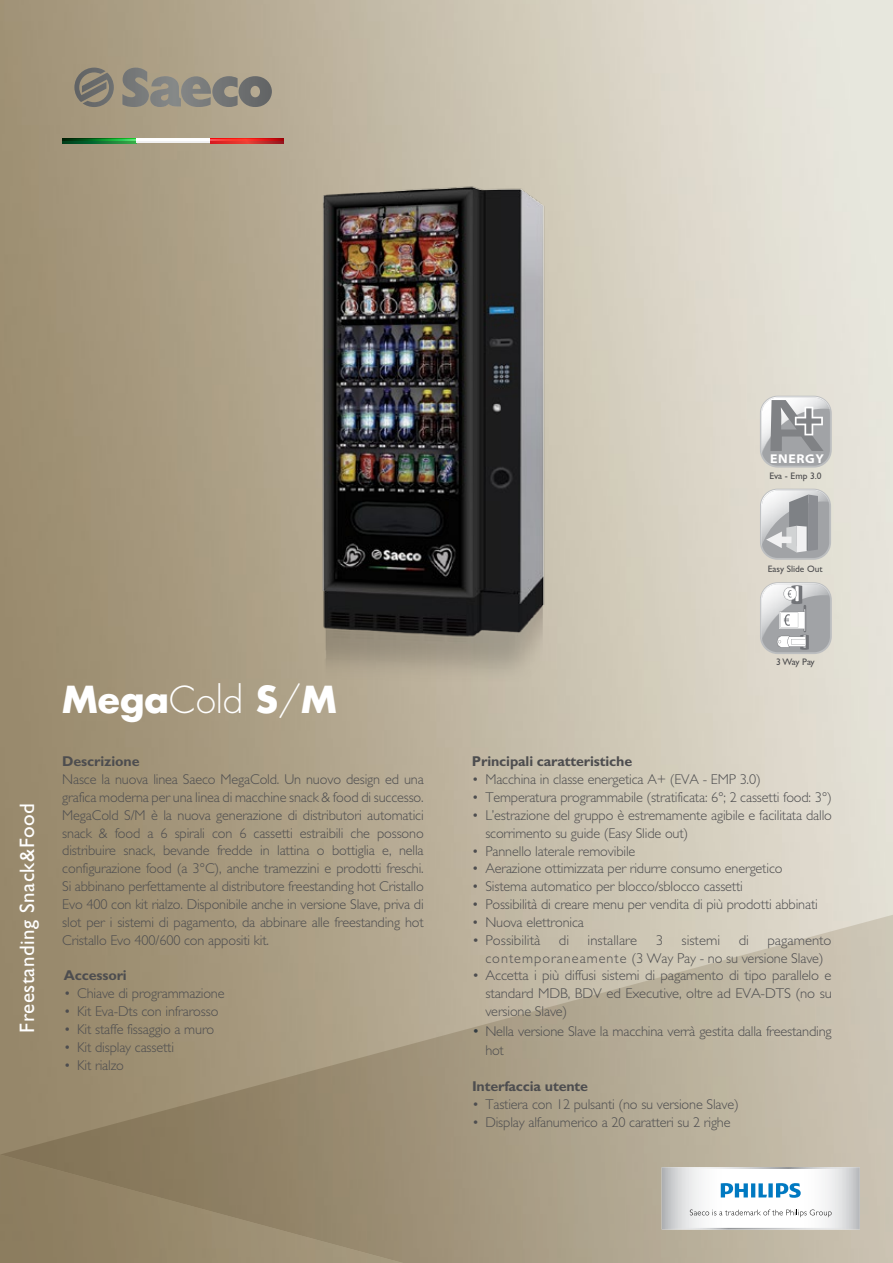
<style>
.page{position:relative;width:893px;height:1263px;background:#fff}
.page>*{position:absolute;margin:0;border:0;box-sizing:border-box;transform-origin:0 0}
.t1{font:italic 600 75.45px "Myriad Pro";color:#808285;scale:1.19 1}
.t2{font:700 36.3px "Futura Std";color:#fff}
.t3{font:21px "Gill Sans Std";letter-spacing:.025em;color:#fff}
.t4{font:300 14.25px/17.9px "Gill Sans Std";letter-spacing:-.01em;color:#4d4d4f}
.t5{font:700 14.25px "Gill Sans Std";letter-spacing:-.01em;color:#4d4d4f}
.t6{font:700 semi-expanded 12.75px "Myriad Pro";letter-spacing:.05em;color:#fff}
.t7{font:9.45px "Gill Sans";color:#4d4d4f}
.s1{font-weight:300}
.s2{font-size:15px;color:#333c42}
</style>
<div class="page">
<img style="left:0;top:0;width:893px;height:912px">
<svg style="left:0;top:912px;width:893px;height:351px;background:#afa48d"></svg>
<svg style="left:0;top:1154px;width:450px;height:109px;background:#938569"></svg>
<svg style="left:662px;top:1169px;width:198px;height:59px"></svg>
<svg style="left:690px;top:1209px;width:142px;height:8px"></svg>
<svg style="left:662px;top:1167px;width:198px;height:2px"></svg>
<svg style="left:662px;top:1228px;width:198px;height:1px"></svg>
<svg style="left:721px;top:1183px;width:80px;height:15px"></svg>
<svg style="left:62px;top:139px;width:75px;height:4px"></svg>
<svg style="left:137px;top:140px;width:37px;height:3px"></svg>
<hr style="left:63px;top:139px;width:221px;height:1px;background:#fff">
<svg style="left:74px;top:68px;width:198px;height:39px;background:#8e897e"></svg>
<svg style="left:760px;top:582px;width:72px;height:72px"></svg>
<svg style="left:760px;top:396px;width:72px;height:72px"></svg>
<img style="left:174px;top:138px;width:499px;height:543px">
<svg style="left:760px;top:489px;width:71px;height:71px;background:#b9babc"></svg>
<h3 class="t3" style="left:15px;top:1033px;width:231px;rotate:-90deg">Freestanding Snack&amp;Food</h3>
<h2 class="t2" style="left:62px;top:675px;width:276px">Mega<span class="s1">Cold</span> S<span class="s1">/</span>M</h2>
<p class="t5" style="left:62px;top:753px;width:79px">Descrizione</p>
<p class="t4" style="left:62px;top:770px;width:363px;text-align:justify">Nasce la nuova linea Saeco MegaCold. Un nuovo design ed una grafica moderna per una linea di macchine snack &amp; food di successo.<br>MegaCold S/M è la nuova generazione di distributori automatici snack &amp; food a 6 spirali con 6 cassetti estraibili che possono distribuire snack, bevande fredde in lattina o bottiglia e, nella configurazione food (a 3°C), anche tramezzini e prodotti freschi.<br>Si abbinano perfettamente al distributore freestanding hot Cristallo Evo 400 con kit rialzo. Disponibile anche in versione Slave, priva di slot per i sistemi di pagamento, da abbinare alle freestanding hot Cristallo Evo 400/600 con appositi kit.</p>
<p class="t5" style="left:64px;top:967px;width:64px">Accessori</p>
<p class="t4" style="left:64px;top:985px;width:162px">• Chiave di programmazione</p>
<p class="t4" style="left:64px;top:1003px;width:156px">• Kit Eva-Dts con infrarosso</p>
<p class="t4" style="left:64px;top:1020px;width:152px">• Kit staffe fissaggio a muro</p>
<p class="t4" style="left:64px;top:1038px;width:112px">• Kit display cassetti</p>
<p class="t4" style="left:64px;top:1056px;width:62px">• Kit rialzo</p>
<h1 class="t1" style="left:768px;top:384px;width:75px">A</h1>
<p class="t6" style="left:770px;top:451px;width:55px">ENERGY</p>
<p class="t7" style="left:769px;top:470px;width:54px">Eva - Emp 3.0</p>
<p class="t7" style="left:768px;top:563px;width:56px">Easy Slide Out</p>
<p class="t7" style="left:776px;top:656px;width:40px">3 Way Pay</p>
<p class="t5" style="left:472px;top:753px;width:162px">Principali caratteristiche</p>
<p class="t4" style="left:472px;top:770px;width:290px">• Macchina in classe energetica A+ (EVA - EMP 3.0)</p>
<p class="t4" style="left:472px;top:788px;width:361px">• Temperatura programmabile (stratificata: 6°; 2 cassetti food: 3°)</p>
<p class="t4" style="left:485px;top:806px;width:348px;text-indent:-13px">• L’estrazione del gruppo è estremamente agibile e facilitata dallo scorrimento su guide (Easy Slide out)</p>
<p class="t4" style="left:472px;top:842px;width:165px">• Pannello laterale removibile</p>
<p class="t4" style="left:472px;top:860px;width:312px">• Aerazione ottimizzata per ridurre consumo energetico</p>
<p class="t4" style="left:472px;top:878px;width:272px">• Sistema automatico per blocco/sblocco cassetti</p>
<p class="t4" style="left:472px;top:895px;width:347px">• Possibilità di creare menu per vendita di più prodotti abbinati</p>
<p class="t4" style="left:472px;top:913px;width:114px">• Nuova elettronica</p>
<p class="t4" style="left:472px;top:931px;width:70px">• Possibilità</p>
<p class="t4" style="left:559px;top:931px;width:12px">di</p>
<p class="t4" style="left:588px;top:931px;width:51px">installare</p>
<p class="t4" style="left:656px;top:931px;width:9px">3</p>
<p class="t4" style="left:681px;top:931px;width:40px">sistemi</p>
<p class="t4" style="left:739px;top:931px;width:12px">di</p>
<p class="t4" style="left:485px;top:931px;width:348px;text-indent:282px">pagamento contemporaneamente (3 Way Pay - no su versione Slave)</p>
<p class="t4" style="left:485px;top:967px;width:348px;text-align:justify;text-indent:-13px">• Accetta i più diffusi sistemi di pagamento di tipo parallelo e standard MDB, BDV ed Executive, oltre ad EVA-DTS (no su versione Slave)</p>
<p class="t4" style="left:485px;top:1021px;width:348px;line-height:19.5px;text-indent:-13px"><span class="s2">•</span> Nella versione Slave la macchina verrà gestita dalla freestanding hot</p>
<p class="t5" style="left:472px;top:1077px;width:118px">Interfaccia utente</p>
<p class="t4" style="left:472px;top:1095px;width:268px">• Tastiera con 12 pulsanti (no su versione Slave)</p>
<p class="t4" style="left:472px;top:1113px;width:260px">• Display alfanumerico a 20 caratteri su 2 righe</p>
</div>
